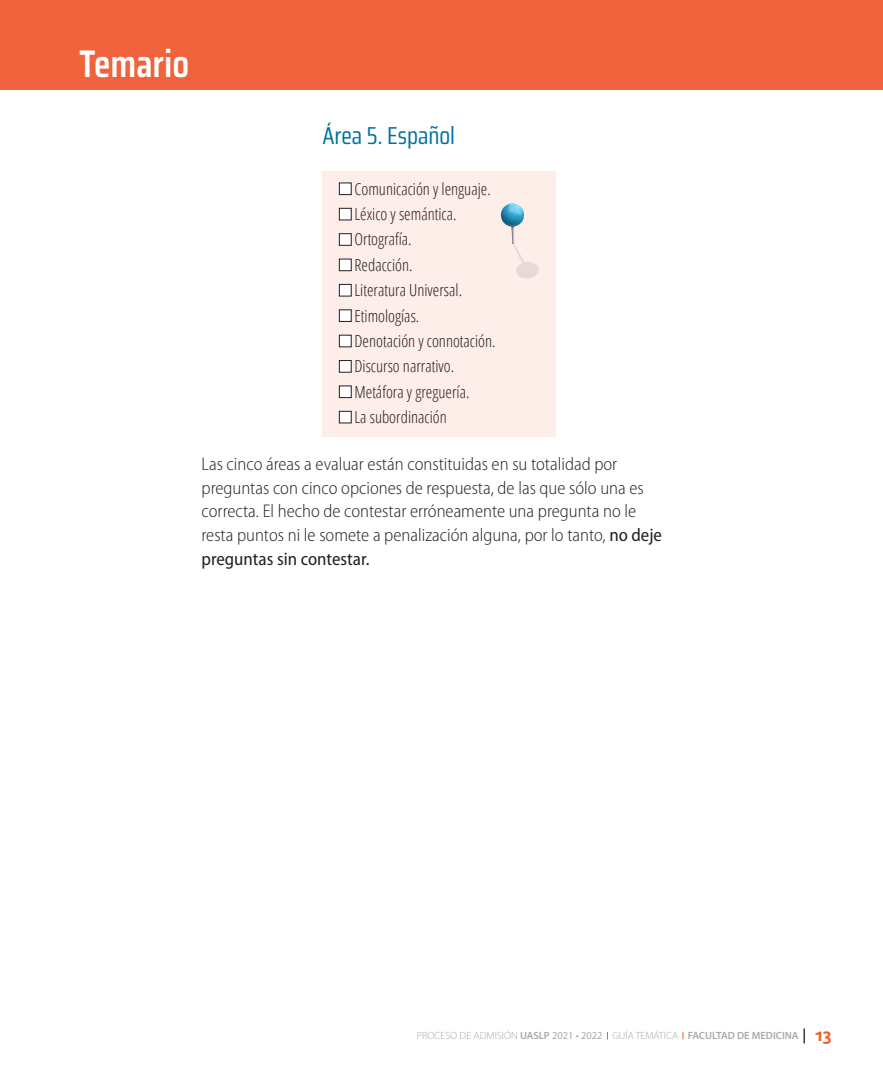
<style>
.page{position:relative;width:883px;height:1071px;background:#fff}
.page>*{position:absolute;margin:0;border:0;box-sizing:border-box;transform-origin:0 0}
.t1{font:600 38.5px "Saira Condensed";color:#fff}
.t2{font:24.5px "Saira Condensed";color:#00719f}
.t3{font:300 semi-condensed 18.38px/23.6px "Myriad Pro";color:#231f20}
.t4{font:300 condensed 16.62px/25.4px "Open Sans";color:#231f20}
.t5{font:300 10.5px "Myriad Pro";color:#a8a9ad}
.s1{font-weight:400}
.s2{font-weight:600}
.s3{font-family:"Daxline Pro";font-weight:700;font-size:17.5px;color:#f15d2a}
</style>
<div class="page">
<svg style="left:803px;top:1028px;width:2px;height:15px"></svg>
<div style="left:0;top:0;width:883px;height:89px;background:#f1633d"></div>
<div style="left:322px;top:171px;width:233px;height:266px;background:#fdeeea"></div>
<div style="left:339px;top:183px;width:12px;height:12px;background:#fff"></div>
<div style="left:339px;top:183px;width:12px;height:12px;border:1px solid #231f20"></div>
<div style="left:339px;top:208px;width:12px;height:12px;background:#fff"></div>
<div style="left:339px;top:208px;width:12px;height:12px;border:1px solid #231f20"></div>
<div style="left:339px;top:234px;width:12px;height:11px;background:#fff"></div>
<div style="left:339px;top:259px;width:12px;height:12px;background:#fff"></div>
<div style="left:339px;top:259px;width:12px;height:12px;border:1px solid #231f20"></div>
<div style="left:339px;top:284px;width:12px;height:12px;background:#fff"></div>
<div style="left:339px;top:284px;width:12px;height:12px;border:1px solid #231f20"></div>
<div style="left:339px;top:310px;width:12px;height:11px;background:#fff"></div>
<div style="left:339px;top:310px;width:12px;height:12px;border:1px solid #231f20"></div>
<div style="left:339px;top:335px;width:12px;height:12px;background:#fff"></div>
<div style="left:339px;top:335px;width:12px;height:12px;border:1px solid #231f20"></div>
<div style="left:339px;top:361px;width:12px;height:11px;background:#fff"></div>
<div style="left:339px;top:360px;width:12px;height:12px;border:1px solid #231f20"></div>
<div style="left:339px;top:386px;width:12px;height:12px;background:#fff"></div>
<div style="left:339px;top:386px;width:12px;height:12px;border:1px solid #231f20"></div>
<div style="left:339px;top:411px;width:12px;height:12px;background:#fff"></div>
<div style="left:339px;top:411px;width:12px;height:12px;border:1px solid #231f20"></div>
<svg style="left:500px;top:203px;width:39px;height:76px"></svg>
<h1 class="t1" style="left:79px;top:34px;width:111px">Temario</h1>
<h2 class="t2" style="left:322px;top:117px;width:134px">Área 5. Español</h2>
<p class="t4" style="left:354px;top:175px;width:143px">Comunicación y lenguaje.<br>Léxico y semántica.<br>Ortografía.<br>Redacción.<br>Literatura Universal.<br>Etimologías.<br>Denotación y connotación.<br>Discurso narrativo.<br>Metáfora y greguería.<br>La subordinación</p>
<p class="t3" style="left:202px;top:452px;width:462px">Las cinco áreas a evaluar están constituidas en su totalidad por preguntas con cinco opciones de respuesta, de las que sólo una es correcta. El hecho de contestar erróneamente una pregunta no le resta puntos ni le somete a penalización alguna, por lo tanto, <span class="s1">no deje preguntas sin contestar.</span></p>
<p class="t5" style="left:417px;top:1030px;width:416px">PROCESO DE ADMISIÓN <span class="s2">UASLP</span> <span class="s1">2021 • 2022</span> GUÍA TEMÁTICA <span class="s2">FACULTAD DE MEDICINA</span> <span class="s3">13</span></p>
</div>
